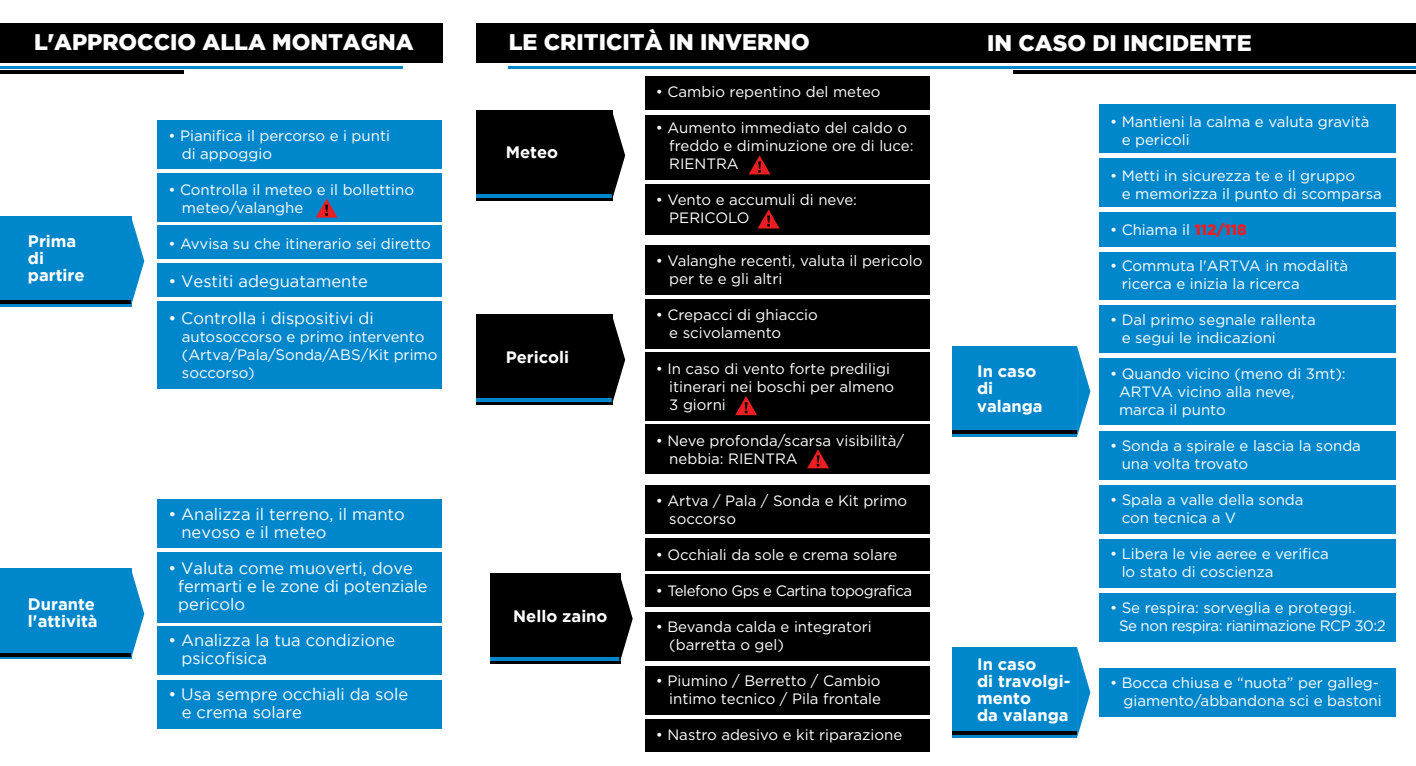
<style>
.page{position:relative;width:1416px;height:766px;background:#fff}
.page>*{position:absolute;margin:0;border:0;box-sizing:border-box;transform-origin:0 0}
.t1{font:900 22.5px "Gotham";color:#fff}
.t2{font:16.5px/18px "Gotham";color:#fff}
.t3{font:700 16.5px/17.1px "Gotham";color:#fff}
.t4{font:15px/18px "Gotham";color:#fff}
.t5{font:15px/18px "Gotham";letter-spacing:-.03em;color:#fff}
.s1{font-weight:900;color:#ed1d24}
</style>
<div class="page">
<div style="left:0;top:24px;width:442px;height:39px;background:#000"></div>
<hr style="left:0;top:66px;width:402px;height:3px;background:#0087cb">
<hr style="left:0;top:71px;width:184px;height:3px;background:#000">
<div style="left:157px;top:173px;width:285px;height:48px;background:#0087cb"></div>
<div style="left:157px;top:120px;width:285px;height:49px;background:#0087cb"></div>
<div style="left:157px;top:301px;width:285px;height:88px;background:#0087cb"></div>
<div style="left:157px;top:225px;width:285px;height:34px;background:#0087cb"></div>
<div style="left:157px;top:263px;width:285px;height:33px;background:#0087cb"></div>
<div style="left:157px;top:552px;width:285px;height:70px;background:#0087cb"></div>
<div style="left:157px;top:498px;width:285px;height:49px;background:#0087cb"></div>
<div style="left:157px;top:626px;width:285px;height:49px;background:#0087cb"></div>
<div style="left:157px;top:679px;width:285px;height:49px;background:#0087cb"></div>
<div style="left:0;top:216px;width:131px;height:90px;background:#0087cb"></div>
<hr style="left:0;top:300px;width:131px;height:3px;background:#000">
<svg style="left:131px;top:216px;width:13px;height:90px"></svg>
<div style="left:0;top:568px;width:131px;height:91px;background:#0087cb"></div>
<hr style="left:0;top:652px;width:131px;height:3px;background:#000">
<svg style="left:131px;top:568px;width:13px;height:91px"></svg>
<div style="left:476px;top:23px;width:940px;height:40px;background:#000"></div>
<hr style="left:509px;top:66px;width:907px;height:3px;background:#0087cb">
<hr style="left:1013px;top:70px;width:403px;height:3px;background:#000">
<div style="left:476px;top:314px;width:137px;height:91px;background:#000"></div>
<hr style="left:476px;top:399px;width:137px;height:3px;background:#0087cb">
<svg style="left:612px;top:319px;width:13px;height:83px"></svg>
<div style="left:645px;top:537px;width:285px;height:33px;background:#000"></div>
<div style="left:645px;top:719px;width:285px;height:33px;background:#000"></div>
<div style="left:645px;top:574px;width:285px;height:33px;background:#000"></div>
<div style="left:645px;top:485px;width:285px;height:48px;background:#000"></div>
<div style="left:645px;top:612px;width:285px;height:48px;background:#000"></div>
<div style="left:645px;top:666px;width:285px;height:48px;background:#000"></div>
<div style="left:490px;top:573px;width:130px;height:91px;background:#000"></div>
<hr style="left:490px;top:657px;width:130px;height:3px;background:#0087cb">
<svg style="left:619px;top:573px;width:14px;height:91px"></svg>
<div style="left:953px;top:647px;width:124px;height:90px;background:#0087cb"></div>
<hr style="left:953px;top:731px;width:124px;height:3px;background:#000">
<svg style="left:1077px;top:647px;width:13px;height:90px"></svg>
<div style="left:1099px;top:104px;width:297px;height:48px;background:#0087cb"></div>
<div style="left:1099px;top:252px;width:297px;height:48px;background:#0087cb"></div>
<div style="left:1099px;top:158px;width:297px;height:49px;background:#0087cb"></div>
<div style="left:1099px;top:305px;width:297px;height:48px;background:#0087cb"></div>
<div style="left:1099px;top:430px;width:297px;height:49px;background:#0087cb"></div>
<div style="left:1099px;top:485px;width:297px;height:48px;background:#0087cb"></div>
<div style="left:1099px;top:539px;width:297px;height:48px;background:#0087cb"></div>
<div style="left:1099px;top:593px;width:297px;height:49px;background:#0087cb"></div>
<div style="left:1099px;top:358px;width:297px;height:67px;background:#0087cb"></div>
<div style="left:1099px;top:212px;width:297px;height:34px;background:#0087cb"></div>
<div style="left:953px;top:346px;width:124px;height:90px;background:#0087cb"></div>
<hr style="left:953px;top:430px;width:124px;height:3px;background:#000">
<svg style="left:1077px;top:346px;width:13px;height:90px"></svg>
<div style="left:1099px;top:668px;width:297px;height:48px;background:#0087cb"></div>
<svg style="left:316px;top:198px;width:22px;height:19px"></svg>
<div style="left:476px;top:110px;width:137px;height:91px;background:#000"></div>
<hr style="left:476px;top:194px;width:137px;height:3px;background:#0087cb">
<svg style="left:612px;top:114px;width:13px;height:84px"></svg>
<div style="left:645px;top:115px;width:285px;height:64px;background:#000"></div>
<div style="left:645px;top:184px;width:285px;height:50px;background:#000"></div>
<div style="left:645px;top:77px;width:285px;height:33px;background:#000"></div>
<svg style="left:749px;top:155px;width:22px;height:19px"></svg>
<svg style="left:758px;top:209px;width:22px;height:19px"></svg>
<div style="left:645px;top:245px;width:285px;height:50px;background:#000"></div>
<div style="left:645px;top:299px;width:285px;height:49px;background:#000"></div>
<div style="left:645px;top:352px;width:285px;height:69px;background:#000"></div>
<div style="left:645px;top:424px;width:285px;height:50px;background:#000"></div>
<svg style="left:807px;top:449px;width:22px;height:19px"></svg>
<svg style="left:735px;top:396px;width:22px;height:19px"></svg>
<h1 class="t1" style="left:34px;top:29px;width:381px">L'APPROCCIO ALLA MONTAGNA</h1>
<p class="t3" style="left:28px;top:232px;width:58px">Prima di partire</p>
<p class="t3" style="left:28px;top:595px;width:71px">Durante l'attività</p>
<p class="t4" style="left:182px;top:126px;width:210px;text-indent:-14px">• Pianifica il percorso e i punti di appoggio</p>
<p class="t4" style="left:182px;top:180px;width:234px;text-indent:-14px">• Controlla il meteo e il bollettino meteo/valanghe</p>
<p class="t4" style="left:168px;top:234px;width:264px">• Avvisa su che itinerario sei diretto</p>
<p class="t2" style="left:168px;top:271px;width:201px">• Vestiti adeguatamente</p>
<p class="t2" style="left:168px;top:309px;width:207px">• Controlla i dispositivi di</p>
<p class="t4" style="left:182px;top:327px;width:257px">autosoccorso e primo intervento (Artva/Pala/Sonda/ABS/Kit primo soccorso)</p>
<p class="t2" style="left:181px;top:505px;width:225px;text-indent:-13px">• Analizza il terreno, il manto nevoso e il meteo</p>
<p class="t2" style="left:178px;top:559px;width:251px;text-indent:-10px">• Valuta come muoverti, dove fermarti e le zone di potenziale pericolo</p>
<p class="t2" style="left:181px;top:631px;width:215px;text-indent:-13px">• Analizza la tua condizione psicofisica</p>
<p class="t2" style="left:182px;top:685px;width:228px;text-indent:-14px">• Usa sempre occhiali da sole e crema solare</p>
<h1 class="t1" style="left:509px;top:29px;width:302px">LE CRITICITÀ IN INVERNO</h1>
<p class="t3" style="left:506px;top:143px;width:54px">Meteo</p>
<p class="t3" style="left:506px;top:348px;width:65px">Pericoli</p>
<p class="t3" style="left:513px;top:607px;width:96px">Nello zaino</p>
<p class="t4" style="left:656px;top:82px;width:226px">• Cambio repentino del meteo</p>
<p class="t4" style="left:669px;top:118px;width:246px;text-indent:-14px">• Aumento immediato del caldo o freddo e diminuzione ore di luce:<br>RIENTRA</p>
<p class="t4" style="left:669px;top:190px;width:189px;text-indent:-14px">• Vento e accumuli di neve:<br>PERICOLO</p>
<p class="t4" style="left:669px;top:251px;width:255px;text-indent:-14px">• Valanghe recenti, valuta il pericolo per te e gli altri</p>
<p class="t4" style="left:669px;top:305px;width:150px;text-indent:-14px">• Crepacci di ghiaccio e scivolamento</p>
<p class="t4" style="left:669px;top:359px;width:227px;text-indent:-14px">• In caso di vento forte prediligi itinerari nei boschi per almeno<br>3 giorni</p>
<p class="t4" style="left:669px;top:431px;width:236px;text-indent:-14px">• Neve profonda/scarsa visibilità/ nebbia: RIENTRA</p>
<p class="t4" style="left:669px;top:491px;width:239px;text-indent:-14px">• Artva / Pala / Sonda e Kit primo soccorso</p>
<p class="t4" style="left:656px;top:545px;width:243px">• Occhiali da sole e crema solare</p>
<p class="t5" style="left:656px;top:581px;width:258px">• Telefono Gps e Cartina topografica</p>
<p class="t4" style="left:669px;top:617px;width:204px;text-indent:-14px">• Bevanda calda e integratori (barretta o gel)</p>
<p class="t4" style="left:656px;top:671px;width:227px;text-align:right">• Piumino / Berretto / Cambio intimo tecnico / Pila frontale</p>
<p class="t4" style="left:656px;top:725px;width:248px">• Nastro adesivo e kit riparazione</p>
<h1 class="t1" style="left:987px;top:30px;width:266px">IN CASO DI INCIDENTE</h1>
<p class="t3" style="left:977px;top:362px;width:67px">In caso di valanga</p>
<p class="t3" style="left:977px;top:654px;width:95px">In caso<br>di travolgi&shy;mento<br>da valanga</p>
<p class="t4" style="left:1122px;top:112px;width:249px;text-indent:-12px">• Mantieni la calma e valuta gravità e pericoli</p>
<p class="t4" style="left:1122px;top:166px;width:262px;text-indent:-12px">• Metti in sicurezza te e il gruppo<br>e memorizza il punto di scomparsa</p>
<p class="t4" style="left:1110px;top:220px;width:138px">• Chiama il <span class="s1">112/118</span></p>
<p class="t4" style="left:1122px;top:256px;width:228px;text-indent:-12px">• Commuta l'ARTVA in modalità ricerca e inizia la ricerca</p>
<p class="t4" style="left:1122px;top:310px;width:195px;text-indent:-12px">• Dal primo segnale rallenta e segui le indicazioni</p>
<p class="t4" style="left:1119px;top:364px;width:228px;text-indent:-9px">• Quando vicino (meno di 3mt):<br>ARTVA vicino alla neve,<br>marca il punto</p>
<p class="t4" style="left:1122px;top:436px;width:241px;text-indent:-12px">• Sonda a spirale e lascia la sonda una volta trovato</p>
<p class="t4" style="left:1122px;top:490px;width:183px;text-indent:-12px">• Spala a valle della sonda con tecnica a V</p>
<p class="t4" style="left:1122px;top:544px;width:209px;text-indent:-12px">• Libera le vie aeree e verifica lo stato di coscienza</p>
<p class="t5" style="left:1119px;top:598px;width:268px;text-indent:-9px">• Se respira: sorveglia e proteggi.<br>Se non respira: rianimazione RCP 30:2</p>
<p class="t4" style="left:1110px;top:672px;width:273px;text-align:right">• Bocca chiusa e “nuota” per galleg&shy;giamento/abbandona sci e bastoni</p>
</div>
